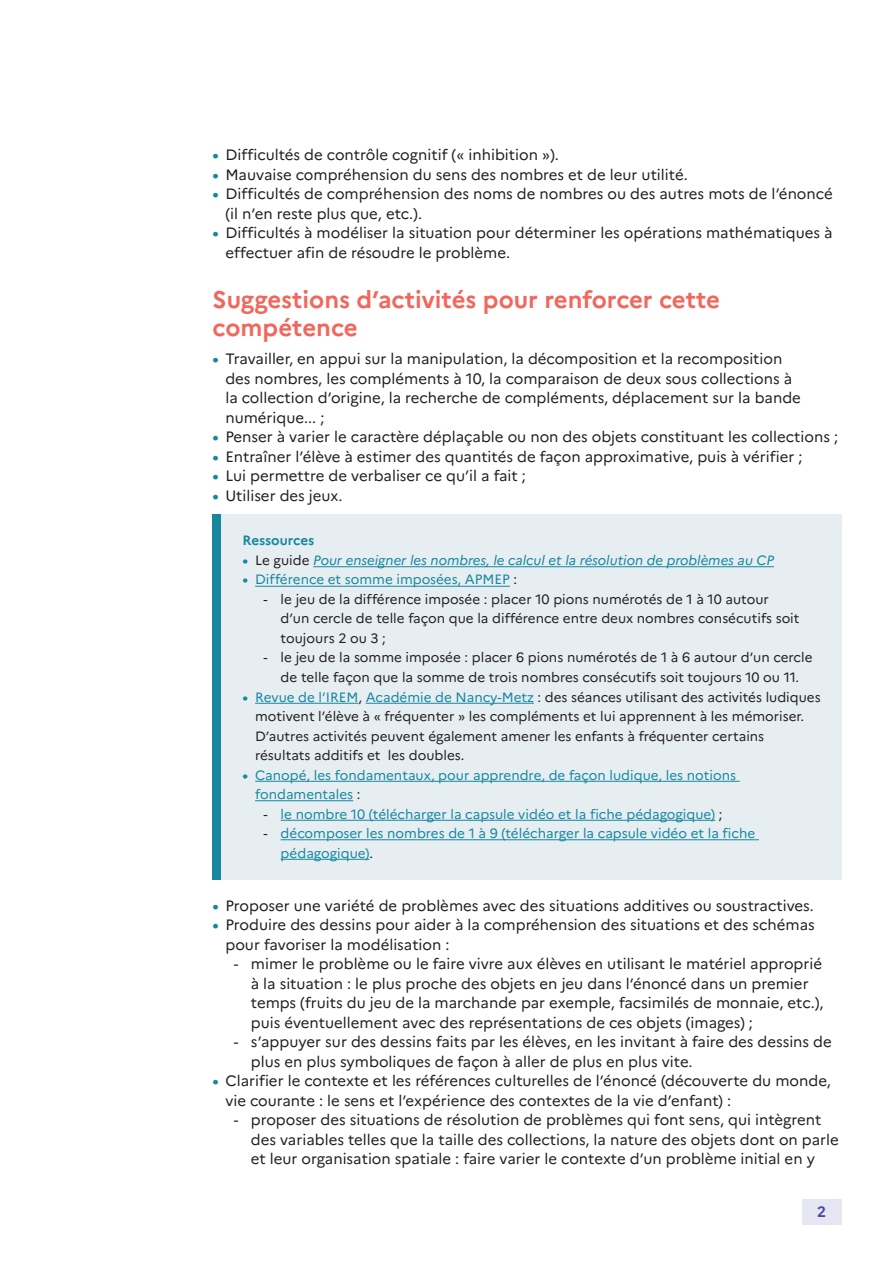
<style>
.page{position:relative;width:893px;height:1263px;background:#fff}
.page>*{position:absolute;margin:0;border:0;box-sizing:border-box;transform-origin:0 0}
._03_Titre_de_niveau{font:700 24px/28.8px "Marianne";color:#f2675c}
.t1{font:15px/19.5px "Marianne";color:#231f20}
.t2{font:700 15px "Marianne";color:#4a489e}
.t3{font:13.5px/19.5px "Marianne";color:#231f20}
.t4{font:13.5px/19.5px "Marianne";color:#16879f}
.t5{font:italic 13.5px "Marianne";color:#16879f}
._15_Titre_encadré{font:700 13.5px "Marianne";letter-spacing:-.005em;color:#16879f}
.s1{font-weight:700;color:#16879f}
.s2{font-weight:700;font-style:normal}
.s3{font-style:normal;color:#231f20}
.s4{font-weight:700}
.s5{color:#231f20}
.s6{color:#16879f}
</style>
<div class="page">
<div style="left:213px;top:514px;width:629px;height:365px;background:#e6eef2"></div>
<hr style="left:313px;top:566px;width:461px;height:1px;background:#16879f">
<hr style="left:255px;top:586px;width:255px;height:1px;background:#16879f">
<hr style="left:255px;top:703px;width:103px;height:1px;background:#16879f">
<hr style="left:366px;top:703px;width:168px;height:1px;background:#16879f">
<hr style="left:255px;top:781px;width:485px;height:1px;background:#16879f">
<hr style="left:255px;top:800px;width:98px;height:1px;background:#16879f">
<hr style="left:281px;top:820px;width:434px;height:1px;background:#16879f">
<hr style="left:281px;top:839px;width:478px;height:1px;background:#16879f">
<hr style="left:281px;top:859px;width:88px;height:1px;background:#16879f">
<div style="left:213px;top:514px;width:8px;height:365px;background:#16879f"></div>
<div style="left:802px;top:1199px;width:39px;height:26px;background:#e6e5f2"></div>
<p class="t1" style="left:213px;top:145px;width:348px"><span class="s1">•</span> Difficultés de contrôle cognitif (« inhibition »).</p>
<p class="t1" style="left:213px;top:164px;width:477px"><span class="s1">•</span> Mauvaise compréhension du sens des nombres et de leur utilité.</p>
<p class="t1" style="left:225px;top:184px;width:609px;text-indent:-13px"><span class="s1">•</span> Difficultés de compréhension des noms de nombres ou des autres mots de l’énoncé (il n’en reste plus que, etc.).</p>
<p class="t1" style="left:225px;top:223px;width:609px;text-indent:-13px"><span class="s1">•</span> Difficultés à modéliser la situation pour déterminer les opérations mathématiques à effectuer afin de résoudre le problème.</p>
<p class="_03_Titre_de_niveau" style="left:213px;top:285px;width:509px">Suggestions d’activités pour renforcer cette compétence</p>
<p class="t1" style="left:225px;top:349px;width:577px;text-indent:-13px"><span class="s1">•</span> Travailler, en appui sur la manipulation, la décomposition et la recomposition des nombres, les compléments à 10, la comparaison de deux sous collections à la collection d’origine, la recherche de compléments, déplacement sur la bande numérique... ;</p>
<p class="t1" style="left:213px;top:427px;width:627px"><span class="s1">•</span> Penser à varier le caractère déplaçable ou non des objets constituant les collections ;</p>
<p class="t1" style="left:213px;top:447px;width:591px"><span class="s1">•</span> Entraîner l’élève à estimer des quantités de façon approximative, puis à vérifier ;</p>
<p class="t1" style="left:213px;top:466px;width:315px"><span class="s1">•</span> Lui permettre de verbaliser ce qu’il a fait ;</p>
<p class="t1" style="left:213px;top:486px;width:131px"><span class="s1">•</span> Utiliser des jeux.</p>
<p class="_15_Titre_encadré" style="left:242px;top:532px;width:73px">Ressources</p>
<p class="t5" style="left:242px;top:552px;width:533px"><span class="s2">•</span> <span class="s3">Le guide</span> Pour enseigner les nombres, le calcul et la résolution de problèmes au CP</p>
<p class="t4" style="left:242px;top:570px;width:276px"><span class="s4">•</span> Différence et somme imposées, APMEP <span class="s5">:</span></p>
<p class="t3" style="left:281px;top:589px;width:520px;text-indent:-17px">- le jeu de la différence imposée : placer 10 pions numérotés de 1 à 10 autour d’un cercle de telle façon que la différence entre deux nombres consécutifs soit toujours 2 ou 3 ;</p>
<p class="t3" style="left:264px;top:648px;width:550px;text-align:center">- le jeu de la somme imposée : placer 6 pions numérotés de 1 à 6 autour d’un cercle de telle façon que la somme de trois nombres consécutifs soit toujours 10 ou 11.</p>
<p class="t3" style="left:255px;top:687px;width:567px;text-indent:-13px"><span class="s1">•</span> <span class="s6">Revue de l’IREM</span>, <span class="s6">Académie de Nancy-Metz</span> : des séances utilisant des activités ludiques motivent l’élève à « fréquenter » les compléments et lui apprennent à les mémoriser.<br>D’autres activités peuvent également amener les enfants à fréquenter certains résultats additifs et les doubles.</p>
<p class="t4" style="left:255px;top:765px;width:482px;text-indent:-13px"><span class="s4">•</span> Canopé, les fondamentaux, pour apprendre, de façon ludique, les notions fondamentales <span class="s5">:</span></p>
<p class="t4" style="left:264px;top:804px;width:460px"><span class="s5">-</span> le nombre 10 (télécharger la capsule vidéo et la fiche pédagogique) <span class="s5">;</span></p>
<p class="t4" style="left:281px;top:823px;width:476px;text-indent:-17px"><span class="s5">-</span> décomposer les nombres de 1 à 9 (télécharger la capsule vidéo et la fiche pédagogique)<span class="s5">.</span></p>
<p class="t1" style="left:213px;top:895px;width:603px"><span class="s1">•</span> Proposer une variété de problèmes avec des situations additives ou soustractives.</p>
<p class="t1" style="left:225px;top:915px;width:591px;text-indent:-13px"><span class="s1">•</span> Produire des dessins pour aider à la compréhension des situations et des schémas pour favoriser la modélisation :</p>
<p class="t1" style="left:251px;top:954px;width:574px;text-indent:-17px">- mimer le problème ou le faire vivre aux élèves en utilisant le matériel approprié à la situation : le plus proche des objets en jeu dans l’énoncé dans un premier temps (fruits du jeu de la marchande par exemple, facsimilés de monnaie, etc.), puis éventuellement avec des représentations de ces objets (images) ;</p>
<p class="t1" style="left:251px;top:1032px;width:582px;text-indent:-17px">- s’appuyer sur des dessins faits par les élèves, en les invitant à faire des dessins de plus en plus symboliques de façon à aller de plus en plus vite.</p>
<p class="t1" style="left:225px;top:1071px;width:607px;text-indent:-13px"><span class="s1">•</span> Clarifier le contexte et les références culturelles de l’énoncé (découverte du monde, vie courante : le sens et l’expérience des contextes de la vie d’enfant) :</p>
<p class="t1" style="left:251px;top:1110px;width:589px;text-indent:-17px">- proposer des situations de résolution de problèmes qui font sens, qui intègrent des variables telles que la taille des collections, la nature des objets dont on parle et leur organisation spatiale : faire varier le contexte d’un problème initial en y</p>
<p class="t2" style="left:817px;top:1202px;width:10px">2</p>
</div>
